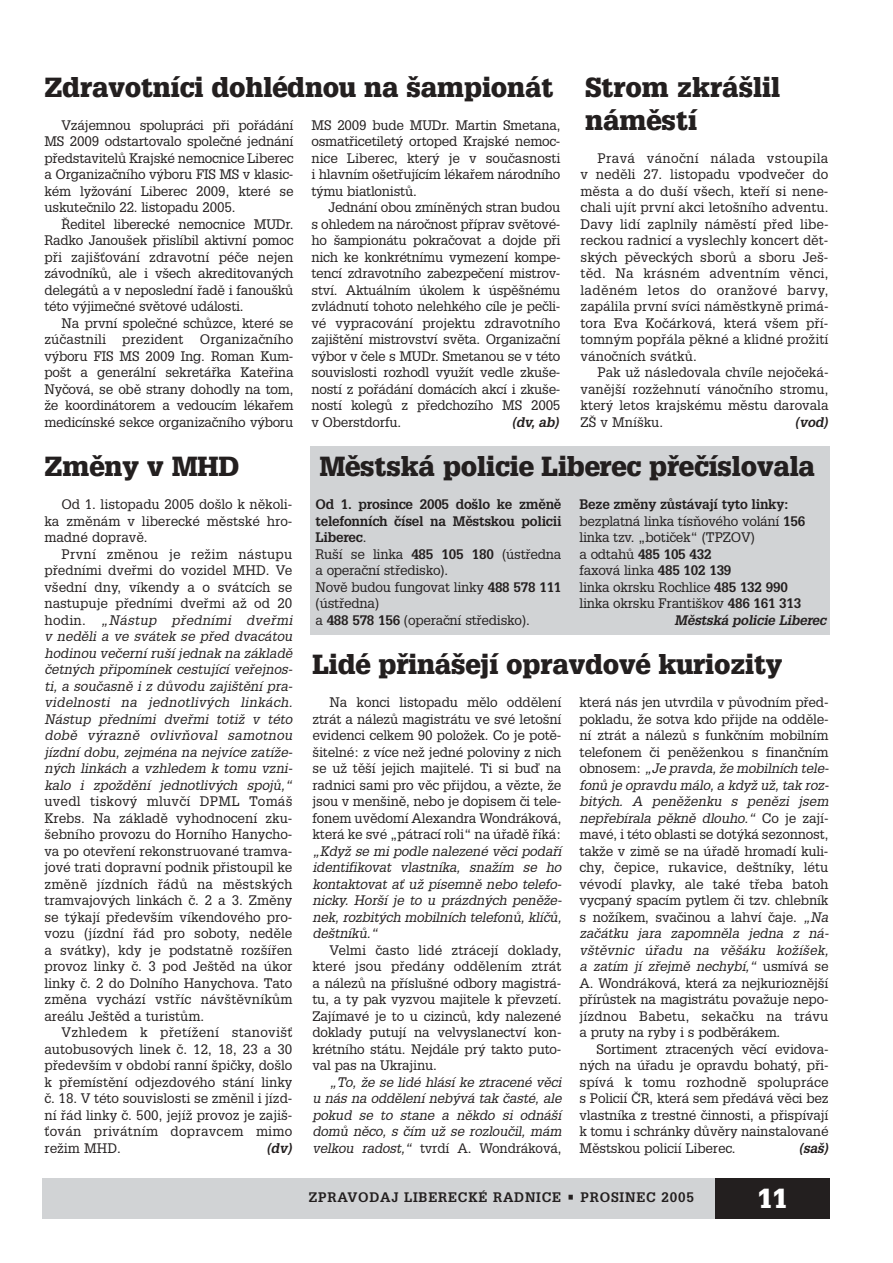
<style>
.page{position:relative;width:893px;height:1263px;background:#fff}
.page>*{position:absolute;margin:0;border:0;box-sizing:border-box;transform-origin:0 0}
.t1{font:900 27px/33px "Glypha CE";letter-spacing:-.005em;color:#231f1f}
.t2{font:900 27px "Glypha CE";color:#fff}
.t3{font:13.5px/16.5px "Glypha CE";letter-spacing:-.01em;color:#231f1f;text-align:justify}
.t4{font:italic 13.5px/16.5px "Glypha CE";letter-spacing:-.01em;color:#231f1f;text-align:justify}
.t5{font:700 13.5px "Glypha CE";letter-spacing:-.015em;color:#231f1f}
.t6{font:italic 700 13.5px "Glypha CE";letter-spacing:-.015em;color:#231f1f}
.t7{font:700 13.5px "Glypha CE";letter-spacing:.055em;color:#231f1f}
.s1{font-style:normal}
.s2{font-weight:700}
.s3{font-weight:400}
.s4{font-style:italic}
</style>
<div class="page">
<div style="left:311px;top:446px;width:519px;height:189px;background:#d1d3d5"></div>
<div style="left:43px;top:1178px;width:787px;height:41px;background:#d1d3d5"></div>
<div style="left:715px;top:1178px;width:115px;height:41px;background:#231f1f"></div>
<h1 class="t1" style="left:44px;top:74px;width:510px">Zdravotníci dohlédnou na ‰ampionát</h1>
<p class="t3" style="left:44px;top:118px;width:251px;text-indent:17px">Vzájemnou spolupráci pfii pofiádání MS 2009 odstartovalo spoleãné jednání pfiedstavitelÛ Krajské nemocnice Liberec a Organizaãního v˘boru FIS MS v klasic&shy;kém lyÏování Liberec 2009, které se uskuteãnilo 22. listopadu 2005.</p>
<p class="t3" style="left:44px;top:217px;width:250px;text-indent:17px">¤editel liberecké nemocnice MUDr.<br>Radko Janou‰ek pfiislíbil aktivní pomoc pfii zaji‰Èování zdravotní péãe nejen závodníkÛ, ale i v‰ech akreditovan˘ch delegátÛ a v neposlední fiadû i fanou‰kÛ této v˘jimeãné svûtové události.</p>
<p class="t3" style="left:44px;top:316px;width:250px;text-indent:17px">Na první spoleãné schÛzce, které se zúãastnili prezident Organizaãního v˘boru FIS MS 2009 Ing. Roman Kum&shy;po‰t a generální sekretáfika Katefiina Nyãová, se obû strany dohodly na tom, Ïe koordinátorem a vedoucím lékafiem medicínské sekce organizaãního v˘boru</p>
<p class="t3" style="left:311px;top:118px;width:250px">MS 2009 bude MUDr. Martin Smetana, osmatfiicetilet˘ ortoped Krajské nemoc&shy;nice Liberec, kter˘ je v souãasnosti i hlavním o‰etfiujícím lékafiem národního t˘mu biatlonistÛ.</p>
<p class="t3" style="left:311px;top:201px;width:250px;text-indent:17px">Jednání obou zmínûn˘ch stran budou s ohledem na nároãnost pfiíprav svûtové&shy;ho ‰ampionátu pokraãovat a dojde pfii nich ke konkrétnímu vymezení kompe&shy;tencí zdravotního zabezpeãení mistrov&shy;ství. Aktuálním úkolem k úspû‰nému zvládnutí tohoto nelehkého cíle je peãli&shy;vé vypracování projektu zdravotního zaji‰tûní mistrovství svûta. Organizaãní v˘bor v ãele s MUDr. Smetanou se v této souvislosti rozhodl vyuÏít vedle zku‰e&shy;ností z pofiádání domácích akcí i zku‰e&shy;ností kolegÛ z pfiedchozího MS 2005 v Oberstdorfu.</p>
<p class="t6" style="left:512px;top:417px;width:49px">(dv, ab)</p>
<h1 class="t1" style="left:585px;top:74px;width:197px">Strom zkrá‰lil námûstí</h1>
<p class="t3" style="left:580px;top:151px;width:249px;text-indent:17px">Pravá vánoãní nálada vstoupila v nedûli 27. listopadu vpodveãer do mûsta a do du‰í v‰ech, ktefií si nene&shy;chali ujít první akci leto‰ního adventu.<br>Davy lidí zaplnily námûstí pfied libe&shy;reckou radnicí a vyslechly koncert dût&shy;sk˘ch pûveck˘ch sborÛ a sboru Je‰- tûd. Na krásném adventním vûnci, ladûném letos do oranÏové barvy, zapálila první svíci námûstkynû primá&shy;tora Eva Koãárková, která v‰em pfií&shy;tomn˘m popfiála pûkné a klidné proÏití vánoãních svátkÛ.</p>
<p class="t3" style="left:580px;top:366px;width:249px;text-indent:17px">Pak uÏ následovala chvíle nejoãeká&shy;vanûj‰í rozÏehnutí vánoãního stromu, kter˘ letos krajskému mûstu darovala Z· v Mní‰ku.</p>
<p class="t6" style="left:794px;top:417px;width:35px">(vod)</p>
<h1 class="t1" style="left:44px;top:453px;width:197px">Zmûny v MHD</h1>
<p class="t3" style="left:44px;top:498px;width:249px;text-indent:17px">Od 1. listopadu 2005 do‰lo k nûkoli&shy;ka zmûnám v liberecké mûstské hro&shy;madné dopravû.</p>
<p class="t4" style="left:44px;top:547px;width:249px;text-indent:17px"><span class="s1">První zmûnou je reÏim nástupu pfiedními dvefimi do vozidel MHD. Ve v‰ední dny, víkendy a o svátcích se nastupuje pfiedními dvefimi aÏ od 20 hodin.</span> „Nástup pfiedními dvefimi v nedûli a ve svátek se pfied dvacátou hodinou veãerní ru‰í jednak na základû ãetn˘ch pfiipomínek cestující vefiejnos&shy;ti, a souãasnû i z dÛvodu zaji‰tûní pra&shy;videlnosti na jednotliv˘ch linkách.<br>Nástup pfiedními dvefimi totiÏ v této dobû v˘raznû ovlivÀoval samotnou jízdní dobu, zejména na nejvíce zatíÏe&shy;n˘ch linkách a vzhledem k tomu vzni&shy;kalo i zpoÏdûní jednotliv˘ch spojÛ,“</p>
<p class="t3" style="left:44px;top:795px;width:249px">uvedl tiskov˘ mluvãí DPML Tomá‰ Krebs. Na základû vyhodnocení zku-‰ebního provozu do Horního Hanycho&shy;va po otevfiení rekonstruované tramva&shy;jové trati dopravní podnik pfiistoupil ke zmûnû jízdních fiádÛ na mûstsk˘ch tramvajov˘ch linkách ã. 2 a 3. Zmûny se t˘kají pfiedev‰ím víkendového pro&shy;vozu (jízdní fiád pro soboty, nedûle a svátky), kdy je podstatnû roz‰ífien provoz linky ã. 3 pod Je‰tûd na úkor linky ã. 2 do Dolního Hanychova. Tato zmûna vychází vstfiíc náv‰tûvníkÛm areálu Je‰tûd a turistÛm.</p>
<p class="t3" style="left:44px;top:1026px;width:249px;text-indent:17px">Vzhledem k pfietíÏení stanovi‰È autobusov˘ch linek ã. 12, 18, 23 a 30 pfiedev‰ím v období ranní ‰piãky, do‰lo k pfiemístûní odjezdového stání linky ã. 18. V této souvislosti se zmûnil i jízd&shy;ní fiád linky ã. 500, jejíÏ provoz je zaji‰- Èován privátním dopravcem mimo reÏim MHD.</p>
<p class="t6" style="left:266px;top:1143px;width:27px">(dv)</p>
<h1 class="t1" style="left:320px;top:453px;width:496px">Mûstská policie Liberec pfieãíslovala</h1>
<p class="t3" style="left:315px;top:498px;width:247px;text-align:left"><span class="s2">Od 1. prosince 2005 do‰lo ke zmûnû telefonních ãísel na Mûstskou policii<br>Liberec</span>.<br>Ru‰í se linka <span class="s2">485 105 180</span> (ústfiedna a operaãní stfiedisko).<br>Novû budou fungovat linky <span class="s2">488 578 111 </span>(ústfiedna)<br>a <span class="s2">488 578 156</span> (operaãní stfiedisko).</p>
<p class="t5" style="left:579px;top:500px;width:211px">Beze zmûny zÛstávají tyto linky:</p>
<p class="t3" style="left:579px;top:514px;width:227px">bezplatná linka tísÀového volání <span class="s2">156</span></p>
<p class="t3" style="left:579px;top:531px;width:177px">linka tzv. „botiãek“ (TPZOV)</p>
<p class="t5" style="left:579px;top:549px;width:134px"><span class="s3">a odtahÛ</span> 485 105 432</p>
<p class="t3" style="left:579px;top:564px;width:153px">faxová linka <span class="s2">485 102 139</span></p>
<p class="t3" style="left:579px;top:580px;width:210px">linka okrsku Rochlice <span class="s2">485 132 990</span></p>
<p class="t3" style="left:579px;top:597px;width:223px">linka okrsku Franti‰kov <span class="s2">486 161 313</span></p>
<p class="t6" style="left:674px;top:615px;width:153px">Mûstská policie Liberec</p>
<h1 class="t1" style="left:312px;top:651px;width:471px">Lidé pfiiná‰ejí opravdové kuriozity</h1>
<p class="t3" style="left:312px;top:696px;width:250px;text-indent:17px">Na konci listopadu mûlo oddûlení ztrát a nálezÛ magistrátu ve své leto‰ní evidenci celkem 90 poloÏek. Co je potû-‰itelné: z více neÏ jedné poloviny z nich se uÏ tû‰í jejich majitelé. Ti si buì na radnici sami pro vûc pfiijdou, a vûzte, Ïe jsou v men‰inû, nebo je dopisem ãi tele&shy;fonem uvûdomí Alexandra Wondráková, která ke své „pátrací roli“ na úfiadû fiíká:</p>
<p class="t4" style="left:312px;top:844px;width:250px">„KdyÏ se mi podle nalezené vûci podafií identifikovat vlastníka, snaÏím se ho kontaktovat aÈ uÏ písemnû nebo telefo&shy;nicky. Hor‰í je to u prázdn˘ch penûÏe&shy;nek, rozbit˘ch mobilních telefonÛ, klíãÛ, de‰tníkÛ.“</p>
<p class="t3" style="left:312px;top:943px;width:250px;text-indent:17px">Velmi ãasto lidé ztrácejí doklady, které jsou pfiedány oddûlením ztrát a nálezÛ na pfiíslu‰né odbory magistrá&shy;tu, a ty pak vyzvou majitele k pfievzetí.<br>Zajímavé je to u cizincÛ, kdy nalezené doklady putují na velvyslanectví kon&shy;krétního státu. Nejdále pr˘ takto puto&shy;val pas na Ukrajinu.</p>
<p class="t4" style="left:312px;top:1075px;width:250px;text-indent:17px">„To, Ïe se lidé hlásí ke ztracené vûci u nás na oddûlení neb˘vá tak ãasté, ale pokud se to stane a nûkdo si odná‰í domÛ nûco, s ãím uÏ se rozlouãil, mám velkou radost,“ <span class="s1">tvrdí A. Wondráková,</span></p>
<p class="t3" style="left:579px;top:696px;width:250px">která nás jen utvrdila v pÛvodním pfied&shy;pokladu, Ïe sotva kdo pfiijde na oddûle&shy;ní ztrát a nálezÛ s funkãním mobilním telefonem ãi penûÏenkou s finanãním obnosem: <span class="s4">„Je pravda, Ïe mobilních tele&shy;fonÛ je opravdu málo, a kdyÏ uÏ, tak roz&shy;bit˘ch. A penûÏenku s penûzi jsem nepfiebírala pûknû dlouho.“</span> Co je zají&shy;mavé, i této oblasti se dot˘ká sezonnost, takÏe v zimû se na úfiadû hromadí kuli&shy;chy, ãepice, rukavice, de‰tníky, létu vévodí plavky, ale také tfieba batoh vycpan˘ spacím pytlem ãi tzv. chlebník s noÏíkem, svaãinou a lahví ãaje. <span class="s4">„Na zaãátku jara zapomnûla jedna z ná&shy;v‰tûvnic úfiadu na vû‰áku koÏí‰ek, a zatím jí zfiejmû nechybí,“</span> usmívá se A. Wondráková, která za nejkurioznûj‰í pfiírÛstek na magistrátu povaÏuje nepo&shy;jízdnou Babetu, sekaãku na trávu a pruty na ryby i s podbûrákem.</p>
<p class="t3" style="left:579px;top:1042px;width:250px;text-indent:17px">Sortiment ztracen˘ch vûcí evidova&shy;n˘ch na úfiadu je opravdu bohat˘, pfii&shy;spívá k tomu rozhodnû spolupráce s Policií âR, která sem pfiedává vûci bez vlastníka z trestné ãinnosti, a pfiispívají k tomu i schránky dÛvûry nainstalované Mûstskou policií Liberec.</p>
<p class="t6" style="left:798px;top:1143px;width:31px">(sa‰)</p>
<p class="t7" style="left:309px;top:1193px;width:386px">ZPRAVODAJ LIBERECKÉ RADNICE • PROSINEC 2005</p>
<h1 class="t2" style="left:757px;top:1189px;width:32px">11</h1>
</div>
